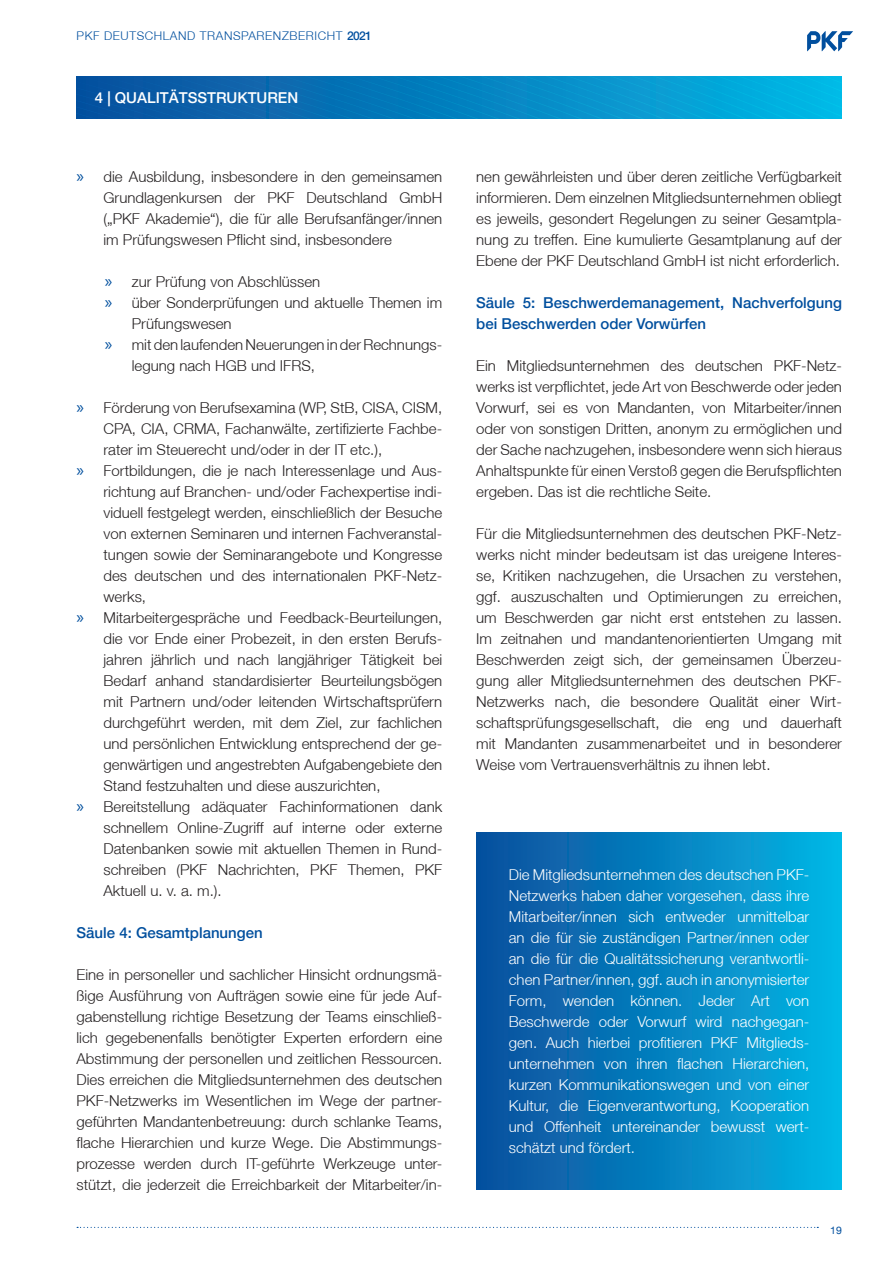
<style>
.page{position:relative;width:893px;height:1263px;background:#fff}
.page>*{position:absolute;margin:0;border:0;box-sizing:border-box;transform-origin:0 0}
.t1{font:300 15px/21px "Helvetica Neue LT";color:#231f20;text-align:justify}
.t2{font:300 15px/21px "Helvetica Neue LT";color:#fff;text-align:justify}
.t3{font:500 15px/21px "Helvetica Neue LT";color:#014f9e}
.t4{font:500 15px "Helvetica Neue LT";color:#fff}
.t5{font:300 12px "Helvetica Neue LT";letter-spacing:.05em;color:#014f9e}
.t6{font:10.5px "Helvetica Neue LT";color:#014f9e}
.s1{font-weight:500}
.s2{font-family:"Myriad Pro";font-weight:400;font-size:18px;color:#014f9e}
</style>
<div class="page">
<svg style="left:77px;top:1227px;width:741px;height:1px"></svg>
<svg style="left:807px;top:31px;width:46px;height:20px"></svg>
<svg style="left:77px;top:77px;width:765px;height:42px;background:#0682c0"></svg>
<div style="left:476px;top:833px;width:366px;height:357px;background:linear-gradient(to right,#0a4c9b,#03b6e5)"></div>
<p class="t5" style="left:77px;top:28px;width:297px">PKF DEUTSCHLAND TRANSPARENZBERICHT <span class="s1">2021</span></p>
<p class="t4" style="left:95px;top:89px;width:205px">4 | QUALITÄTSSTRUKTUREN</p>
<p class="t1" style="left:104px;top:165px;width:340px;text-indent:-27px"><span class="s2">»</span> die Ausbildung, insbesondere in den gemeinsamen Grundlagenkursen der PKF Deutschland GmbH („PKF Akademie“), die für alle Berufsanfänger/innen im Prüfungswesen Pflicht sind, insbesondere</p>
<p class="t1" style="left:105px;top:270px;width:217px"><span class="s2">»</span> zur Prüfung von Abschlüssen</p>
<p class="t1" style="left:105px;top:291px;width:339px"><span class="s2">»</span> über Sonderprüfungen und aktuelle Themen im</p>
<p class="t1" style="left:132px;top:312px;width:101px">Prüfungswesen</p>
<p class="t1" style="left:105px;top:333px;width:339px"><span class="s2">»</span> mit den laufenden Neuerungen in der Rechnungs-</p>
<p class="t1" style="left:132px;top:354px;width:185px">legung nach HGB und IFRS,</p>
<p class="t1" style="left:77px;top:396px;width:367px"><span class="s2">»</span> Förderung von Berufsexamina (WP, StB, CISA, CISM,</p>
<p class="t1" style="left:104px;top:417px;width:340px">CPA, CIA, CRMA, Fachanwälte, zertifizierte Fachbe-</p>
<p class="t1" style="left:104px;top:438px;width:280px">rater im Steuerecht und/oder in der IT etc.),</p>
<p class="t1" style="left:77px;top:459px;width:367px"><span class="s2">»</span> Fortbildungen, die je nach Interessenlage und Aus-</p>
<p class="t1" style="left:104px;top:480px;width:340px">richtung auf Branchen- und/oder Fachexpertise indi-</p>
<p class="t1" style="left:104px;top:501px;width:340px">viduell festgelegt werden, einschließlich der Besuche</p>
<p class="t1" style="left:104px;top:522px;width:340px">von externen Seminaren und internen Fachveranstal-</p>
<p class="t1" style="left:104px;top:543px;width:340px">tungen sowie der Seminarangebote und Kongresse</p>
<p class="t1" style="left:104px;top:564px;width:340px">des deutschen und des internationalen PKF-Netz-</p>
<p class="t1" style="left:104px;top:585px;width:44px">werks,</p>
<p class="t1" style="left:77px;top:606px;width:367px"><span class="s2">»</span> Mitarbeitergespräche und Feedback-Beurteilungen,</p>
<p class="t1" style="left:104px;top:627px;width:340px">die vor Ende einer Probezeit, in den ersten Berufs-</p>
<p class="t1" style="left:104px;top:648px;width:340px">jahren jährlich und nach langjähriger Tätigkeit bei</p>
<p class="t1" style="left:104px;top:669px;width:340px">Bedarf anhand standardisierter Beurteilungsbögen</p>
<p class="t1" style="left:104px;top:690px;width:340px">mit Partnern und/oder leitenden Wirtschaftsprüfern</p>
<p class="t1" style="left:104px;top:711px;width:340px">durchgeführt werden, mit dem Ziel, zur fachlichen</p>
<p class="t1" style="left:104px;top:732px;width:340px">und persönlichen Entwicklung entsprechend der ge-</p>
<p class="t1" style="left:104px;top:753px;width:340px">genwärtigen und angestrebten Aufgabengebiete den</p>
<p class="t1" style="left:104px;top:774px;width:278px">Stand festzuhalten und diese auszurichten,</p>
<p class="t1" style="left:77px;top:795px;width:367px"><span class="s2">»</span> Bereitstellung adäquater Fachinformationen dank</p>
<p class="t1" style="left:104px;top:816px;width:340px">schnellem Online-Zugriff auf interne oder externe</p>
<p class="t1" style="left:104px;top:837px;width:340px">Datenbanken sowie mit aktuellen Themen in Rund-</p>
<p class="t1" style="left:104px;top:858px;width:340px">schreiben (PKF Nachrichten, PKF Themen, PKF</p>
<p class="t1" style="left:104px;top:879px;width:120px">Aktuell u. v. a. m.).</p>
<p class="t3" style="left:77px;top:922px;width:188px">Säule 4: Gesamtplanungen</p>
<p class="t1" style="left:77px;top:963px;width:367px">Eine in personeller und sachlicher Hinsicht ordnungsmä&shy;ßige Ausführung von Aufträgen sowie eine für jede Auf&shy;gabenstellung richtige Besetzung der Teams einschließ&shy;lich gegebenenfalls benötigter Experten erfordern eine Abstimmung der personellen und zeitlichen Ressourcen.<br>Dies erreichen die Mitgliedsunternehmen des deutschen PKF-Netzwerks im Wesentlichen im Wege der partner&shy;geführten Mandantenbetreuung: durch schlanke Teams, flache Hierarchien und kurze Wege. Die Abstimmungs&shy;prozesse werden durch IT-geführte Werkzeuge unter&shy;stützt, die jederzeit die Erreichbarkeit der Mitarbeiter/in-</p>
<p class="t1" style="left:476px;top:165px;width:367px">nen gewährleisten und über deren zeitliche Verfügbarkeit informieren. Dem einzelnen Mitgliedsunternehmen obliegt es jeweils, gesondert Regelungen zu seiner Gesamtpla&shy;nung zu treffen. Eine kumulierte Gesamtplanung auf der Ebene der PKF Deutschland GmbH ist nicht erforderlich.</p>
<p class="t3" style="left:476px;top:292px;width:367px">Säule 5: Beschwerdemanagement, Nachverfolgung bei Beschwerden oder Vorwürfen</p>
<p class="t1" style="left:476px;top:354px;width:367px">Ein Mitgliedsunternehmen des deutschen PKF-Netz&shy;werks ist verpflichtet, jede Art von Beschwerde oder jeden Vorwurf, sei es von Mandanten, von Mitarbeiter/innen oder von sonstigen Dritten, anonym zu ermöglichen und der Sache nachzugehen, insbesondere wenn sich hieraus Anhaltspunkte für einen Verstoß gegen die Berufspflichten ergeben. Das ist die rechtliche Seite.</p>
<p class="t1" style="left:476px;top:522px;width:367px">Für die Mitgliedsunternehmen des deutschen PKF-Netz&shy;werks nicht minder bedeutsam ist das ureigene Interes&shy;se, Kritiken nachzugehen, die Ursachen zu verstehen, ggf. auszuschalten und Optimierungen zu erreichen, um Beschwerden gar nicht erst entstehen zu lassen.<br>Im zeitnahen und mandantenorientierten Umgang mit Beschwerden zeigt sich, der gemeinsamen Überzeu&shy;gung aller Mitgliedsunternehmen des deutschen PKF-Netzwerks nach, die besondere Qualität einer Wirt&shy;schaftsprüfungsgesellschaft, die eng und dauerhaft mit Mandanten zusammenarbeitet und in besonderer Weise vom Vertrauensverhältnis zu ihnen lebt.</p>
<p class="t2" style="left:509px;top:864px;width:302px">Die Mitgliedsunternehmen des deutschen PKF-Netzwerks haben daher vorgesehen, dass ihre Mitarbeiter/innen sich entweder unmittelbar an die für sie zuständigen Partner/innen oder an die für die Qualitätssicherung verantwortli&shy;chen Partner/innen, ggf. auch in anonymisierter Form, wenden können. Jeder Art von Beschwerde oder Vorwurf wird nachgegan&shy;gen. Auch hierbei profitieren PKF Mitglieds&shy;unternehmen von ihren flachen Hierarchien, kurzen Kommunikationswegen und von einer Kultur, die Eigenverantwortung, Kooperation und Offenheit untereinander bewusst wert&shy;schätzt und fördert.</p>
<p class="t6" style="left:830px;top:1224px;width:13px">19</p>
</div>
